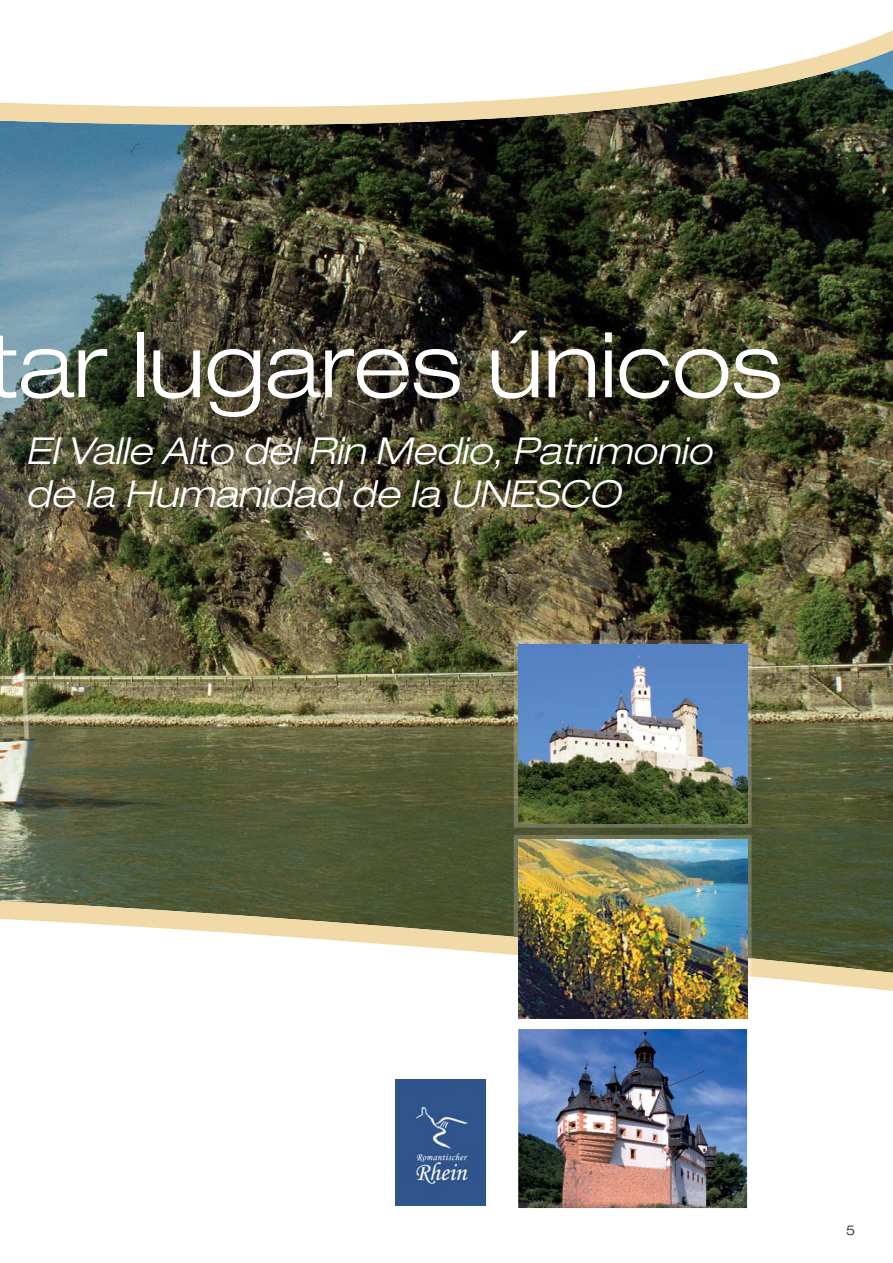
<style>
.page{position:relative;width:893px;height:1263px;background:#fff}
.page>*{position:absolute;margin:0;border:0;box-sizing:border-box;transform-origin:0 0}
.t1{font:300 expanded 90px "Helvetica Neue";color:#fff}
.t2{font:italic 300 expanded 37.2px/42.5px "Helvetica Neue";color:#fff}
.t3{font:300 expanded 13.5px "Helvetica Neue";color:#231f20}
</style>
<div class="page">
<img style="left:1px;top:30px;width:891px;height:1146px">
<img style="left:396px;top:1079px;width:90px;height:127px">
<img style="left:519px;top:1030px;width:227px;height:178px">
<div style="left:514px;top:1025px;width:237px;height:188px;border:4px solid #fff"></div>
<svg style="left:747px;top:958px;width:4px;height:18px"></svg>
<img style="left:514px;top:835px;width:237px;height:123px">
<img style="left:518px;top:839px;width:229px;height:179px">
<img style="left:514px;top:640px;width:237px;height:188px">
<img style="left:518px;top:644px;width:229px;height:179px">
<h1 class="t1" style="left:-13px;top:332px;width:797px">tar lugares únicos</h1>
<p class="t2" style="left:26px;top:433px;width:688px">El Valle Alto del Rin Medio, Patrimonio de la Humanidad de la UNESCO</p>
<p class="t3" style="left:846px;top:1225px;width:11px">5</p>
</div>
